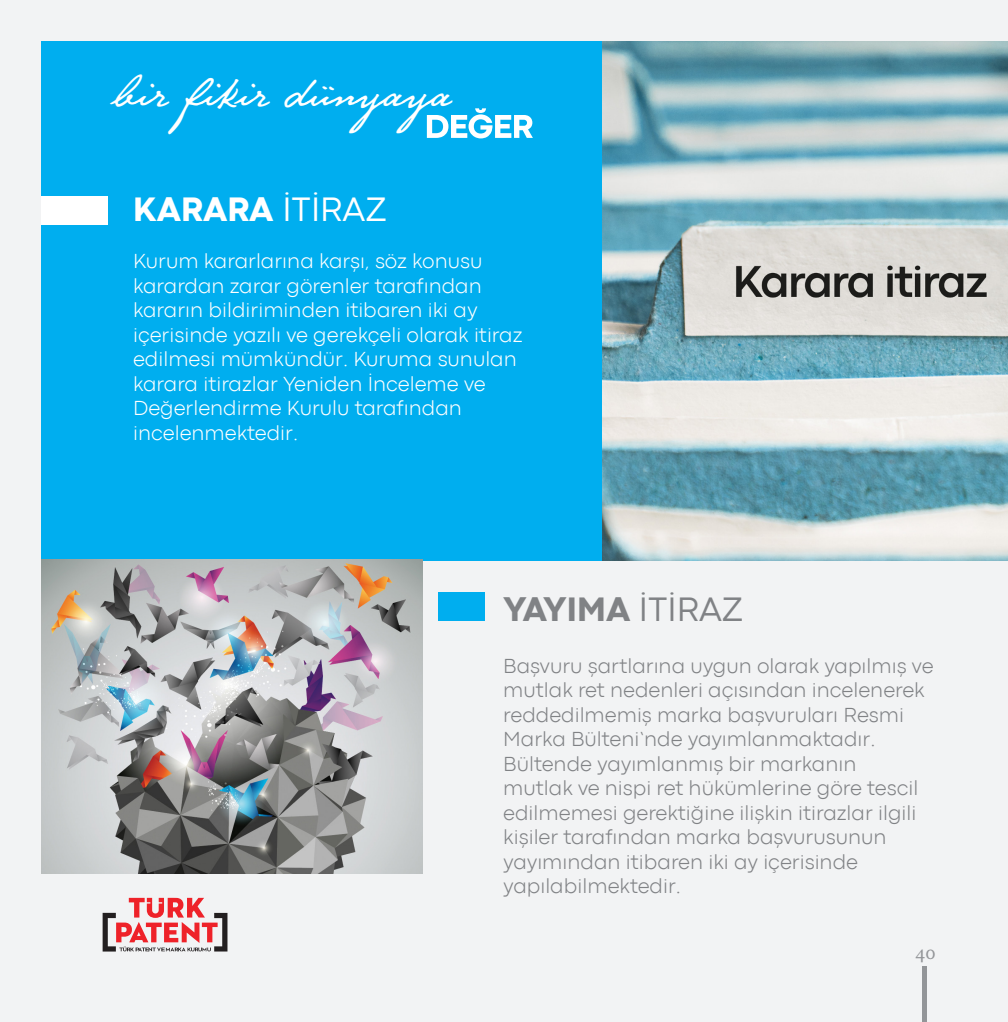
<style>
.page{position:relative;width:1008px;height:1022px;background:#fff}
.page>*{position:absolute;margin:0;border:0;box-sizing:border-box;transform-origin:0 0}
.t1{font:42.52px "Atatrk";color:#fff}
.t2{font:800 35px "Codec Pro";color:#808285}
.t3{font:800 35px "Codec Pro";color:#fff}
.t4{font:300 21px/24.5px "Codec Pro";color:#808285}
.t5{font:300 21px/24.5px "Codec Pro";color:#fff}
.t6{font:21px "Minion Pro";color:#939598}
.s1{font-family:"Codec Pro News";font-weight:400}
</style>
<div class="page">
<div style="left:0;top:0;width:1007px;height:1022px;background:#f2f3f4"></div>
<img style="left:601px;top:41px;width:406px;height:520px">
<div style="left:41px;top:41px;width:560px;height:520px;background:#00aeef"></div>
<div style="left:438px;top:592px;width:46px;height:29px;background:#00aeef"></div>
<svg style="left:426px;top:108px;width:106px;height:30px"></svg>
<div style="left:41px;top:196px;width:67px;height:29px;background:#fff"></div>
<img style="left:1007px;top:41px;width:1px;height:470px">
<svg style="left:1007px;top:526px;width:1px;height:29px"></svg>
<svg style="left:103px;top:898px;width:124px;height:53px"></svg>
<img style="left:41px;top:559px;width:381px;height:314px">
<hr style="left:922px;top:966px;width:4px;height:55px;background:#939598">
<h1 class="t1" style="left:114px;top:67px;width:338px">bir fikir dünyaya</h1>
<p class="t3" style="left:133px;top:188px;width:255px">KARARA <span class="s1">İTİRAZ</span></p>
<p class="t5" style="left:133px;top:249px;width:390px">Kurum kararlarına karşı, söz konusu karardan zarar görenler tarafından kararın bildiriminden itibaren iki ay içerisinde yazılı ve gerekçeli olarak itiraz edilmesi mümkündür. Kuruma sunulan karara itirazlar Yeniden İnceleme ve Değerlendirme Kurulu tarafından incelenmektedir.</p>
<p class="t2" style="left:503px;top:588px;width:241px">YAYIMA <span class="s1">İTİRAZ</span></p>
<p class="t4" style="left:503px;top:653px;width:431px">Başvuru şartlarına uygun olarak yapılmış ve mutlak ret nedenleri açısından incelenerek reddedilmemiş marka başvuruları Resmi Marka Bülteni’nde yayımlanmaktadır.<br>Bültende yayımlanmış bir markanın<br>mutlak ve nispi ret hükümlerine göre tescil edilmemesi gerektiğine ilişkin itirazlar ilgili kişiler tarafından marka başvurusunun yayımından itibaren iki ay içerisinde yapılabilmektedir.</p>
<p class="t6" style="left:914px;top:939px;width:22px">40</p>
</div>
